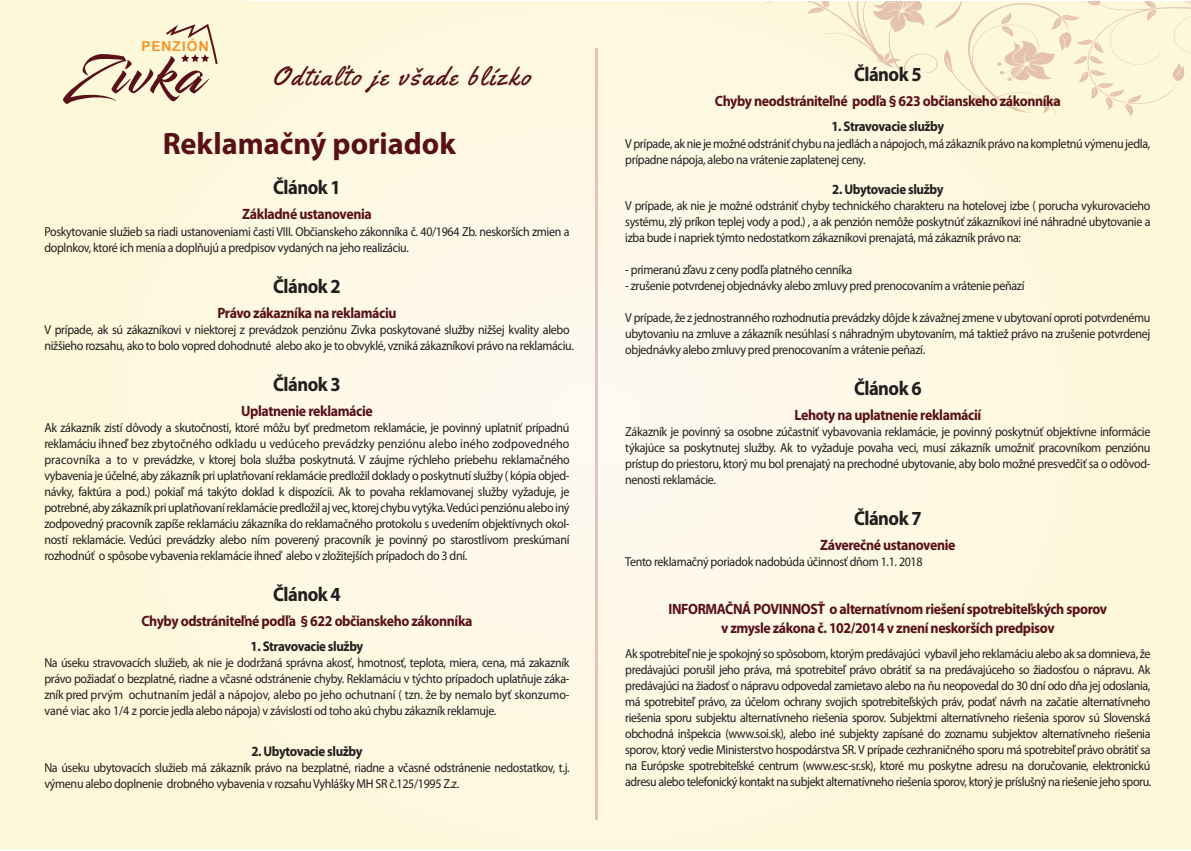
<style>
.page{position:relative;width:1191px;height:851px;background:#fff}
.page>*{position:absolute;margin:0;border:0;box-sizing:border-box;transform-origin:0 0}
.t1{font:54.8px "Infinite Stroke Bolder";letter-spacing:.05em;color:#591019}
.t2{font:700 31px "Myriad Pro";color:#591019}
.t3{font:25.9px "Yellowtail";letter-spacing:.1em;color:#591019}
.t4{font:700 20px "Myriad Pro";letter-spacing:-.025em;color:#211e1e;scale:.92 1}
.t5{font:700 15px/19px "Myriad Pro";letter-spacing:-.025em;color:#591019;text-align:center;scale:.92 1}
.t6{font:700 14px "Myriad Pro";letter-spacing:-.025em;color:#211e1e;scale:.92 1}
.t7{font:13.7px "Arial Rounded MT Bold";letter-spacing:.05em;color:#f69221}
.t8{font:13px/16px "Myriad Pro";letter-spacing:-.025em;color:#211e1e;text-align:justify;scale:.92 1}
</style>
<div class="page">
<div style="left:0;top:0;width:1191px;height:848px;background:linear-gradient(to right,#fdf8e1,#fdf9e1)"></div>
<svg style="left:164px;top:21px;width:55px;height:45px;background:#e8dbc2"></svg>
<svg style="left:347px;top:65px;width:3px;height:4px"></svg>
<svg style="left:464px;top:1px;width:727px;height:116px;background:#fbf5da"></svg>
<hr style="left:594px;top:49px;width:3px;height:771px;background:#9a2027">
<hr style="left:247px;top:0;width:944px;height:1px;background:#fff">
<p class="t7" style="left:141px;top:38px;width:69px">PENZIÓN</p>
<h1 class="t1" style="left:66px;top:42px;width:144px">Zivka</h1>
<h3 class="t3" style="left:272px;top:60px;width:260px">Odtialto je všade blízko</h3>
<h2 class="t2" style="left:163px;top:123px;width:295px">Reklamačný poriadok</h2>
<h3 class="t4" style="left:273px;top:175px;width:75px">Článok 1</h3>
<p class="t5" style="left:242px;top:204px;width:142px">Základné ustanovenia</p>
<p class="t8" style="left:44px;top:223px;width:572px">Poskytovanie služieb sa riadi ustanoveniami časti VIII. Občianskeho zákonníka č. 40/1964 Zb. neskorších zmien a doplnkov, ktoré ich menia a doplňujú a predpisov vydaných na jeho realizáciu.</p>
<h3 class="t4" style="left:273px;top:273px;width:75px">Článok 2</h3>
<p class="t5" style="left:217px;top:302px;width:196px">Právo zákazníka na reklamáciu</p>
<p class="t8" style="left:44px;top:321px;width:577px">V prípade, ak sú zákazníkovi v niektorej z prevádzok penziónu Zivka poskytované služby nižšej kvality alebo nižšieho rozsahu, ako to bolo vopred dohodnuté alebo ako je to obvyklé, vzniká zákazníkovi právo na reklamáciu.</p>
<h3 class="t4" style="left:273px;top:371px;width:75px">Článok 3</h3>
<p class="t5" style="left:241px;top:400px;width:144px">Uplatnenie reklamácie</p>
<p class="t8" style="left:44px;top:419px;width:572px">Ak zákazník zistí dôvody a skutočnosti, ktoré môžu byť predmetom reklamácie, je povinný uplatniť prípadnú reklamáciu ihneď bez zbytočného odkladu u vedúceho prevádzky penziónu alebo iného zodpovedného pracovníka a to v prevádzke, v ktorej bola služba poskytnutá. V záujme rýchleho priebehu reklamačného vybavenia je účelné, aby zákazník pri uplatňovaní reklamácie predložil doklady o poskytnutí služby ( kópia objed&shy;návky, faktúra a pod.) pokiaľ má takýto doklad k dispozícii. Ak to povaha reklamovanej služby vyžaduje, je potrebné, aby zákazník pri uplatňovaní reklamácie predložil aj vec, ktorej chybu vytýka. Vedúci penziónu alebo iný zodpovedný pracovník zapíše reklamáciu zákazníka do reklamačného protokolu s uvedením objektívnych okol&shy;ností reklamácie. Vedúci prevádzky alebo ním poverený pracovník je povinný po starostlivom preskúmaní rozhodnúť o spôsobe vybavenia reklamácie ihneď alebo v zložitejších prípadoch do 3 dní.</p>
<h3 class="t4" style="left:273px;top:581px;width:75px">Článok 4</h3>
<p class="t5" style="left:141px;top:610px;width:361px">Chyby odstrániteľné podľa § 622 občianskeho zákonníka</p>
<p class="t6" style="left:251px;top:636px;width:124px">1. Stravovacie služby</p>
<p class="t8" style="left:44px;top:654px;width:572px">Na úseku stravovacích služieb, ak nie je dodržaná správna akosť, hmotnosť, teplota, miera, cena, má zakazník právo požiadať o bezplatné, riadne a včasné odstránenie chyby. Reklamáciu v týchto prípadoch uplatňuje záka&shy;zník pred prvým ochutnaním jedál a nápojov, alebo po jeho ochutnaní ( tzn. že by nemalo byť skonzumo&shy;vané viac ako 1/4 z porcie jedla alebo nápoja) v závislosti od toho akú chybu zákazník reklamuje.</p>
<p class="t6" style="left:251px;top:741px;width:122px">2. Ubytovacie služby</p>
<p class="t8" style="left:44px;top:759px;width:572px">Na úseku ubytovacích služieb má zákazník právo na bezplatné, riadne a včasné odstránenie nedostatkov, t.j. výmenu alebo doplnenie drobného vybavenia v rozsahu Vyhlášky MH SR č.125/1995 Z.z.</p>
<h3 class="t4" style="left:854px;top:62px;width:75px">Článok 5</h3>
<p class="t5" style="left:715px;top:91px;width:377px">Chyby neodstrániteľné podľa § 623 občianskeho zákonníka</p>
<p class="t6" style="left:831px;top:118px;width:124px">1. Stravovacie služby</p>
<p class="t8" style="left:625px;top:135px;width:572px">V prípade, ak nie je možné odstrániť chybu na jedlách a nápojoch, má zákazník právo na kompletnú výmenu jedla, prípadne nápoja, alebo na vrátenie zaplatenej ceny.</p>
<p class="t6" style="left:832px;top:180px;width:122px">2. Ubytovacie služby</p>
<p class="t8" style="left:625px;top:197px;width:572px">V prípade, ak nie je možné odstrániť chyby technického charakteru na hotelovej izbe ( porucha vykurovacieho systému, zlý príkon teplej vody a pod.) , a ak penzión nemôže poskytnúť zákazníkovi iné náhradné ubytovanie a izba bude i napriek týmto nedostatkom zákazníkovi prenajatá, má zákazník právo na:</p>
<p class="t8" style="left:625px;top:261px;width:248px">- primeranú zľavu z ceny podľa platného cenníka</p>
<p class="t8" style="left:625px;top:277px;width:435px">- zrušenie potvrdenej objednávky alebo zmluvy pred prenocovaním a vrátenie peňazí</p>
<p class="t8" style="left:625px;top:309px;width:572px">V prípade, že z jednostranného rozhodnutia prevádzky dôjde k závažnej zmene v ubytovaní oproti potvrdenému ubytovaniu na zmluve a zákazník nesúhlasí s náhradným ubytovaním, má taktiež právo na zrušenie potvrdenej objednávky alebo zmluvy pred prenocovaním a vrátenie peňazí.</p>
<h3 class="t4" style="left:854px;top:375px;width:75px">Článok 6</h3>
<p class="t5" style="left:794px;top:404px;width:204px">Lehoty na uplatnenie reklamácií</p>
<p class="t8" style="left:625px;top:423px;width:572px">Zákazník je povinný sa osobne zúčastniť vybavovania reklamácie, je povinný poskytnúť objektívne informácie týkajúce sa poskytnutej služby. Ak to vyžaduje povaha veci, musí zákazník umožniť pracovníkom penziónu prístup do priestoru, ktorý mu bol prenajatý na prechodné ubytovanie, aby bolo možné presvedčiť sa o odôvod&shy;nenosti reklamácie.</p>
<h3 class="t4" style="left:854px;top:505px;width:75px">Článok 7</h3>
<p class="t5" style="left:820px;top:534px;width:148px">Záverečné ustanovenie</p>
<p class="t8" style="left:625px;top:553px;width:325px">Tento reklamačný poriadok nadobúda účinnosť dňom 1.1. 2018</p>
<p class="t5" style="left:668px;top:598px;width:478px">INFORMAČNÁ POVINNOSŤ o alternatívnom riešení spotrebiteľských sporov v zmysle zákona č. 102/2014 v znení neskorších predpisov</p>
<p class="t8" style="left:625px;top:645px;width:573px">Ak spotrebiteľ nie je spokojný so spôsobom, ktorým predávajúci vybavil jeho reklamáciu alebo ak sa domnieva, že predávajúci porušil jeho práva, má spotrebiteľ právo obrátiť sa na predávajúceho so žiadosťou o nápravu. Ak predávajúci na žiadosť o nápravu odpovedal zamietavo alebo na ňu neopovedal do 30 dní odo dňa jej odoslania, má spotrebiteľ právo, za účelom ochrany svojich spotrebiteľských práv, podať návrh na začatie alternatívneho riešenia sporu subjektu alternatívneho riešenia sporov. Subjektmi alternatívneho riešenia sporov sú Slovenská obchodná inšpekcia (www.soi.sk), alebo iné subjekty zapísané do zoznamu subjektov alternatívneho riešenia sporov, ktorý vedie Ministerstvo hospodárstva SR. V prípade cezhraničného sporu má spotrebiteľ právo obrátiť sa na Európske spotrebiteľské centrum (www.esc-sr.sk), ktoré mu poskytne adresu na doručovanie, elektronickú adresu alebo telefonický kontakt na subjekt alternatívneho riešenia sporov, ktorý je príslušný na riešenie jeho sporu.</p>
</div>
